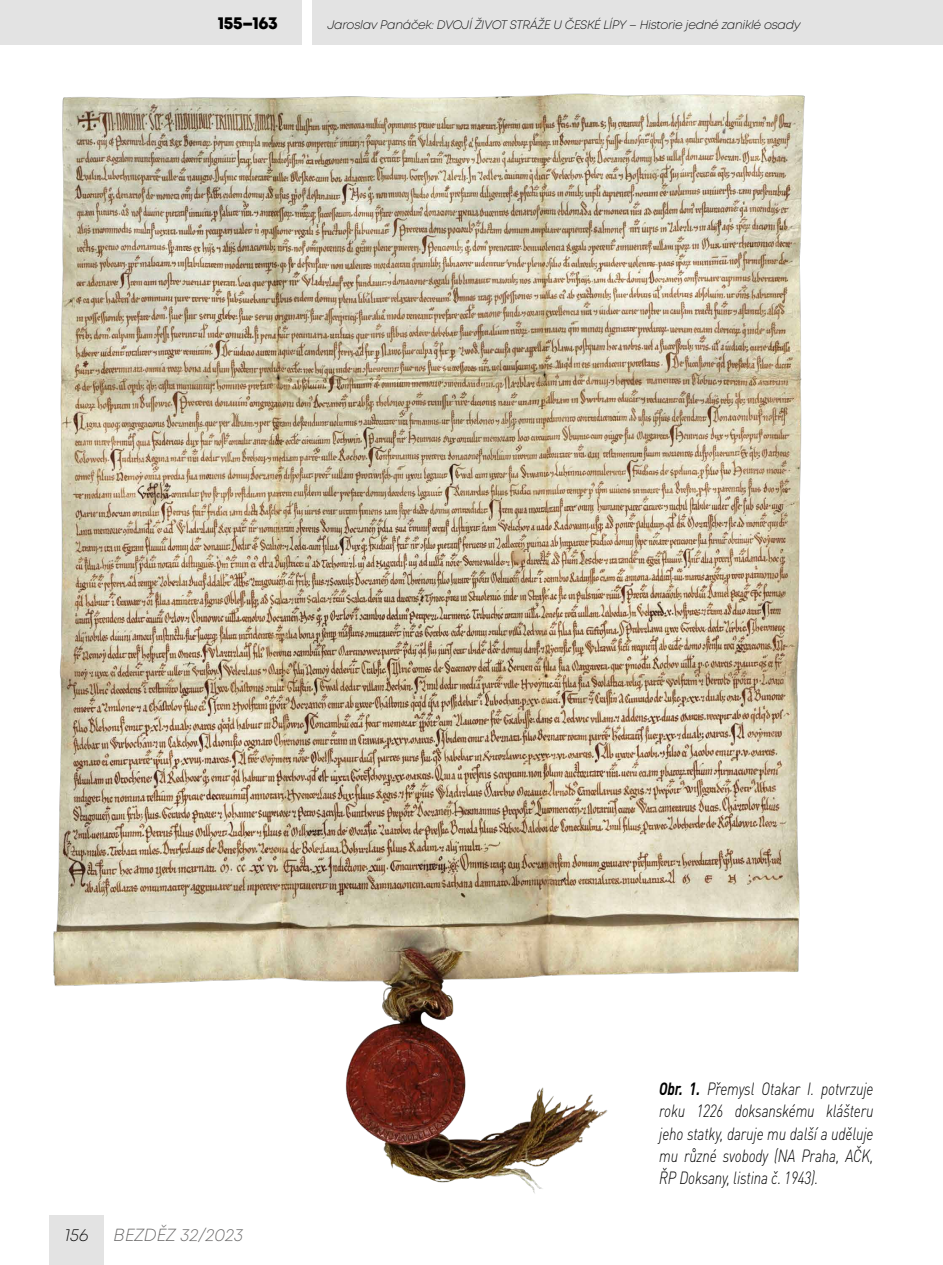
<style>
.page{position:relative;width:943px;height:1265px;background:#fff}
.page>*{position:absolute;margin:0;border:0;box-sizing:border-box;transform-origin:0 0}
.t1{font:italic 300 17.5px/22.4px "DIN Pro";letter-spacing:-.01em;color:#000;text-align:justify;scale:.8 1}
.t2{font:italic 300 17.5px "Mont";color:#646363}
.t3{font:800 17.5px "Mont";letter-spacing:-.02em;color:#000}
.t4{font:italic 300 17.5px "Mont";color:#000}
.t5{font:italic 300 12.25px "Mont";letter-spacing:-.02em;color:#000}
.s1{font-weight:700}
</style>
<div class="page">
<div style="left:0;top:0;width:301px;height:45px;background:#e3e3e3"></div>
<div style="left:312px;top:0;width:631px;height:45px;background:#e3e3e3"></div>
<div style="left:50px;top:1216px;width:54px;height:49px;background:#e3e3e3"></div>
<img style="left:53px;top:93px;width:752px;height:1101px">
<p class="t3" style="left:218px;top:12px;width:62px">155–163</p>
<p class="t5" style="left:327px;top:17px;width:474px">Jaroslav Panáček: DVOJÍ ŽIVOT STRÁŽE U ČESKÉ LÍPY – Historie jedné zaniklé osady</p>
<p class="t4" style="left:65px;top:1224px;width:25px">156</p>
<p class="t2" style="left:114px;top:1224px;width:131px">BEZDĚZ 32/2023</p>
<p class="t1" style="left:659px;top:1076px;width:269px"><span class="s1">Obr. 1.</span> Přemysl Otakar I. potvrzuje roku 1226 doksanskému klášteru jeho statky, daruje mu další a uděluje mu různé svobody (NA Praha, AČK, ŘP Doksany, listina č. 1943).</p>
</div>
